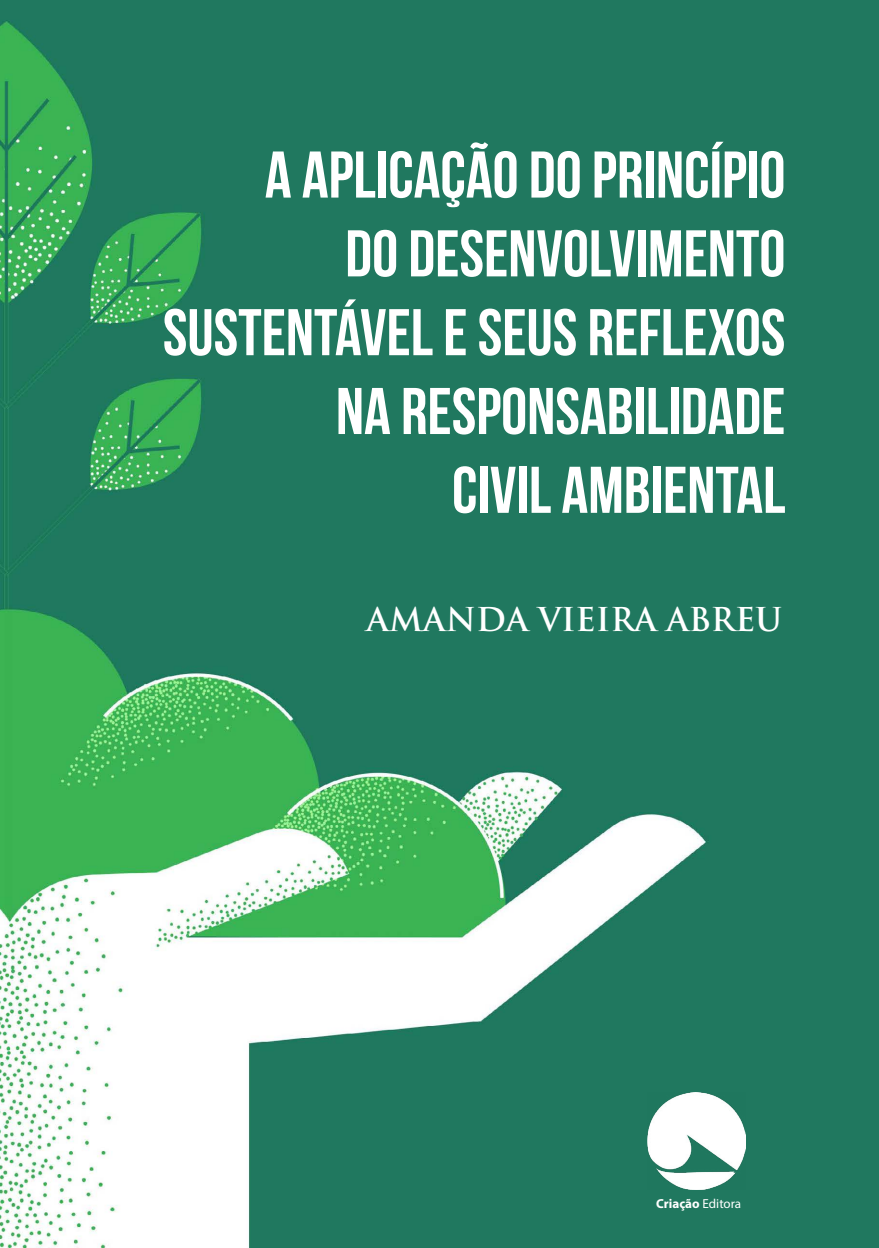
<style>
.page{position:relative;width:879px;height:1248px;background:#fff}
.page>*{position:absolute;margin:0;border:0;box-sizing:border-box;transform-origin:0 0}
.t1{font:700 65.8px/78.8px "Bebas Neue";color:#fff;text-align:right}
.t2{font:700 32px "Trajan Pro";color:#fff}
.t3{font:700 13px "Myriad Pro";color:#fff}
.s1{font-weight:400}
</style>
<div class="page">
<img style="left:0;top:0;width:879px;height:1247px">
<img style="left:648px;top:1092px;width:97px;height:97px">
<p class="t1" style="left:163px;top:135px;width:624px">A APLICAÇÃO DO PRINCÍPIO<br>DO DESENVOLVIMENTO<br>SUSTENTÁVEL E SEUS REFLEXOS<br>NA RESPONSABILIDADE<br>CIVIL AMBIENTAL</p>
<p class="t2" style="left:366px;top:599px;width:417px">AMANDA VIEIRA ABREU</p>
<p class="t3" style="left:656px;top:1195px;width:87px">Criação <span class="s1">Editora</span></p>
</div>
